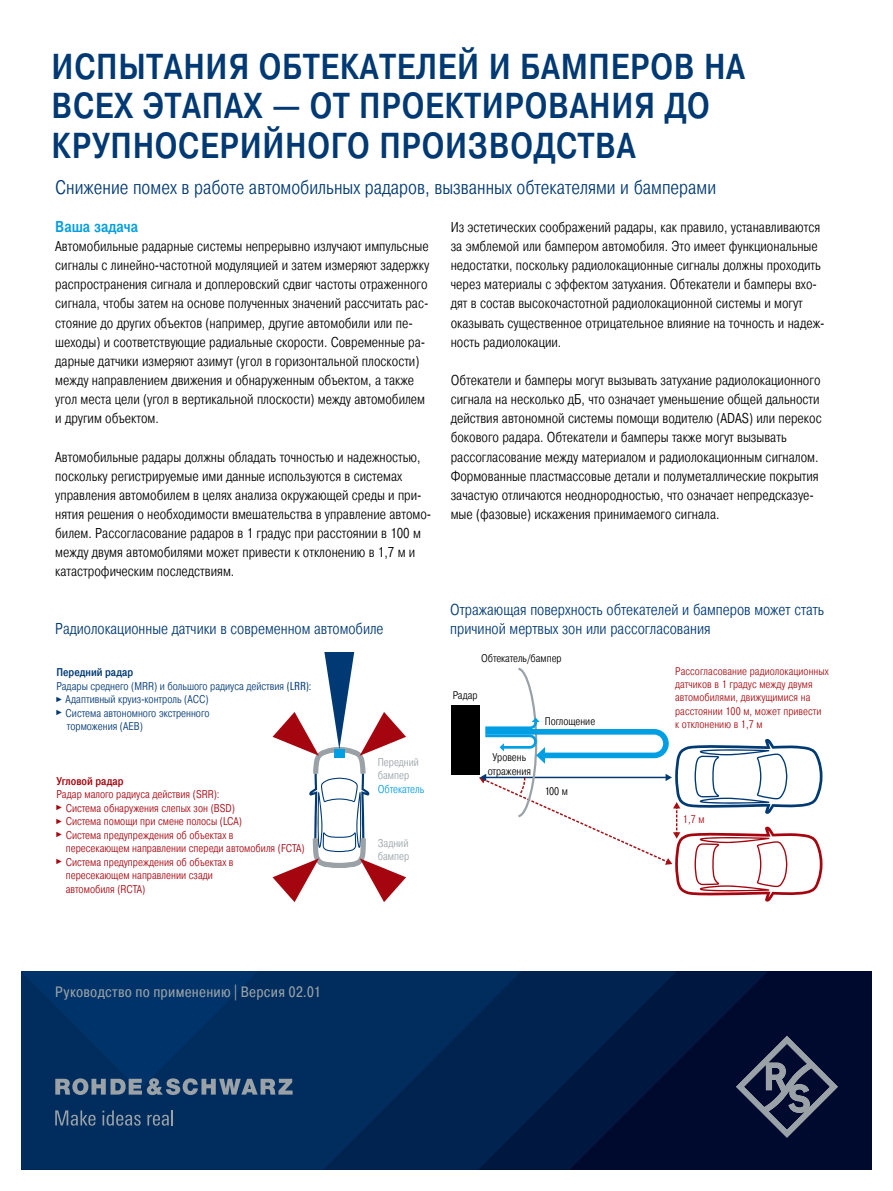
<style>
.page{position:relative;width:893px;height:1191px;background:#fff}
.page>*{position:absolute;margin:0;border:0;box-sizing:border-box;transform-origin:0 0}
.Seiten_Headline_24Pt{font:500 36px/39.6px "Pragmatica Cond";letter-spacing:.02em;color:#003973}
.Teaser{font:300 19.5px "Pragmatica Cond";color:#003973}
.Grafik_Tabelle_Übers{font:300 15.75px/19.2px "Pragmatica Cond";color:#003973}
.Absatzfett_cyan{font:500 15.75px "Pragmatica Cond";color:#009ee3}
.t1{font:15px "Pragmatica Cond";letter-spacing:.015em;color:#9aa2a7}
.Haupttext{font:300 14.25px/19.2px "Pragmatica Cond";color:#000}
.Haupttext_ohne_Absta{font:300 14.25px/19.2px "Pragmatica Cond";color:#000}
.t2{font:300 11.25px/13.5px "Pragmatica Cond";color:#a5050e}
.t3{font:300 11.25px "Pragmatica Cond";color:#003973}
.t4{font:300 11.25px/13.5px "Pragmatica Cond";color:#9aa2a7}
.t5{font:500 11.25px "Pragmatica Cond";color:#003973}
.t6{font:300 11.1px/13.4px "Pragmatica Cond";letter-spacing:.005em;color:#a50f14}
.t7{font:300 11.1px/13.4px "Pragmatica Cond";color:#000;text-align:center}
.s1{font-family:"Linotype Univers 420 Cn";font-weight:400}
.s2{font-family:"Arial Narrow";font-weight:400;font-size:7.5px}
.s3{font-weight:500}
.s4{font-family:"Arial Narrow";font-weight:400;font-size:7.5px;color:#fff}
.s5{color:#009ee3}
</style>
<div class="page">
<div style="left:451px;top:705px;width:29px;height:69px;background:#000"></div>
<svg style="left:479px;top:668px;width:343px;height:233px"></svg>
<svg style="left:273px;top:653px;width:133px;height:249px"></svg>
<div style="left:334px;top:749px;width:11px;height:9px;background:#009ee3"></div>
<div style="left:21px;top:971px;width:851px;height:198px;background:#00092e"></div>
<svg style="left:677px;top:971px;width:90px;height:91px;fill:#00183f"></svg>
<svg style="left:522px;top:971px;width:155px;height:198px"></svg>
<svg style="left:21px;top:971px;width:501px;height:198px;background:#002959"></svg>
<svg style="left:736px;top:1035px;width:102px;height:102px"></svg>
<svg style="left:21px;top:971px;width:272px;height:124px;background:#093667"></svg>
<svg style="left:55px;top:1110px;width:41px;height:15px"></svg>
<svg style="left:102px;top:1110px;width:39px;height:15px"></svg>
<svg style="left:147px;top:1110px;width:26px;height:15px"></svg>
<p class="Seiten_Headline_24Pt" style="left:52px;top:47px;width:695px">ИСПЫТАНИЯ ОБТЕКАТЕЛЕЙ И БАМПЕРОВ НА<br>ВСЕХ ЭТАПАХ — ОТ ПРОЕКТИРОВАНИЯ ДО<br>КРУПНОСЕРИЙНОГО ПРОИЗВОДСТВА</p>
<p class="Teaser" style="left:55px;top:175px;width:662px">Снижение помех в работе автомобильных радаров, вызванных обтекателями и бамперами</p>
<p class="Absatzfett_cyan" style="left:55px;top:217px;width:84px">Ваша задача</p>
<p class="Haupttext_ohne_Absta" style="left:55px;top:237px;width:376px">Автомобильные радарные системы непрерывно излучают импульсные сигналы с линейно-частотной модуляцией и затем измеряют задержку распространения сигнала и доплеровский сдвиг частоты отраженного сигнала, чтобы затем на основе полученных значений рассчитать рас&shy;стояние до других объектов (например, другие автомобили или пе&shy;шеходы) и соответствующие радиальные скорости. Современные ра&shy;дарные датчики измеряют азимут (угол в горизонтальной плоскости) между направлением движения и обнаруженным объектом, а также угол места цели (угол в вертикальной плоскости) между автомобилем и другим объектом.</p>
<p class="Haupttext" style="left:55px;top:447px;width:378px">Автомобильные радары должны обладать точностью и надежностью, поскольку регистрируемые ими данные используются в системах управления автомобилем в целях анализа окружающей среды и при&shy;нятия решения о необходимости вмешательства в управление автомо&shy;билем. Рассогласование радаров в 1 градус при расстоянии в 100 м между двумя автомобилями может привести к отклонению в 1,7 м и катастрофическим последствиям.</p>
<p class="Grafik_Tabelle_Übers" style="left:55px;top:619px;width:330px">Радиолокационные датчики в современном автомобиле</p>
<p class="t5" style="left:56px;top:665px;width:78px">Передний радар</p>
<p class="t3" style="left:56px;top:679px;width:256px">Радары среднего (MRR) и большого радиуса действия <span class="s1">(LRR):</span></p>
<p class="t3" style="left:56px;top:693px;width:154px"><span class="s2">►</span> Адаптивный круиз-контроль (ACC)</p>
<p class="t3" style="left:56px;top:706px;width:154px"><span class="s2">►</span> Система автономного экстренного</p>
<p class="t3" style="left:67px;top:720px;width:77px">торможения (AEB)</p>
<p class="t2" style="left:57px;top:774px;width:249px"><span class="s3">Угловой радар<br></span>Радар малого радиуса действия (SRR):<br><span class="s2">►</span> Система обнаружения слепых зон (BSD)<br><span class="s2">►</span> Система помощи при смене полосы (LCA)<br><span class="s2">►</span> Система предупреждения об объектах в<br><span class="s4">►</span> пересекающем направлении спереди автомобиля (FCTA) <span class="s2">►</span> Система предупреждения об объектах в<br><span class="s4">►</span> пересекающем направлении сзади<br><span class="s4">►</span> автомобиля (RCTA)</p>
<p class="t4" style="left:378px;top:755px;width:48px">Передний бампер<br><span class="s5">Обтекатель</span></p>
<p class="t4" style="left:378px;top:836px;width:33px">Задний бампер</p>
<p class="Haupttext" style="left:451px;top:217px;width:375px">Из эстетических соображений радары, как правило, устанавливаются за эмблемой или бампером автомобиля. Это имеет функциональные недостатки, поскольку радиолокационные сигналы должны проходить через материалы с эффектом затухания. Обтекатели и бамперы вхо&shy;дят в состав высокочастотной радиолокационной системы и могут оказывать существенное отрицательное влияние на точность и надеж&shy;ность радиолокации.</p>
<p class="Haupttext" style="left:451px;top:370px;width:372px">Обтекатели и бамперы могут вызывать затухание радиолокационного сигнала на несколько дБ, что означает уменьшение общей дальности действия автономной системы помощи водителю (ADAS) или перекос бокового радара. Обтекатели и бамперы также могут вызывать рассогласование между материалом и радиолокационным сигналом.<br>Формованные пластмассовые детали и полуметаллические покрытия зачастую отличаются неоднородностью, что означает непредсказуе&shy;мые (фазовые) искажения принимаемого сигнала.</p>
<p class="Grafik_Tabelle_Übers" style="left:450px;top:600px;width:375px">Отражающая поверхность обтекателей и бамперов может стать причиной мертвых зон или рассогласования</p>
<p class="t7" style="left:481px;top:651px;width:82px">Обтекатель/бампер</p>
<p class="t7" style="left:453px;top:689px;width:26px">Радар</p>
<p class="t7" style="left:488px;top:751px;width:45px">Уровень отражения</p>
<p class="t7" style="left:545px;top:715px;width:52px">Поглощение</p>
<p class="t7" style="left:545px;top:784px;width:25px">100 м</p>
<p class="t6" style="left:675px;top:664px;width:155px">Рассогласование радиолокационных датчиков в 1 градус между двумя автомобилями, движущимися на расстоянии 100 м, может привести<br>к отклонению в 1,7 м</p>
<p class="t6" style="left:683px;top:812px;width:23px">1,7 м</p>
<p class="t1" style="left:55px;top:983px;width:267px">Руководство по применению | Версия 02.01</p>
</div>
